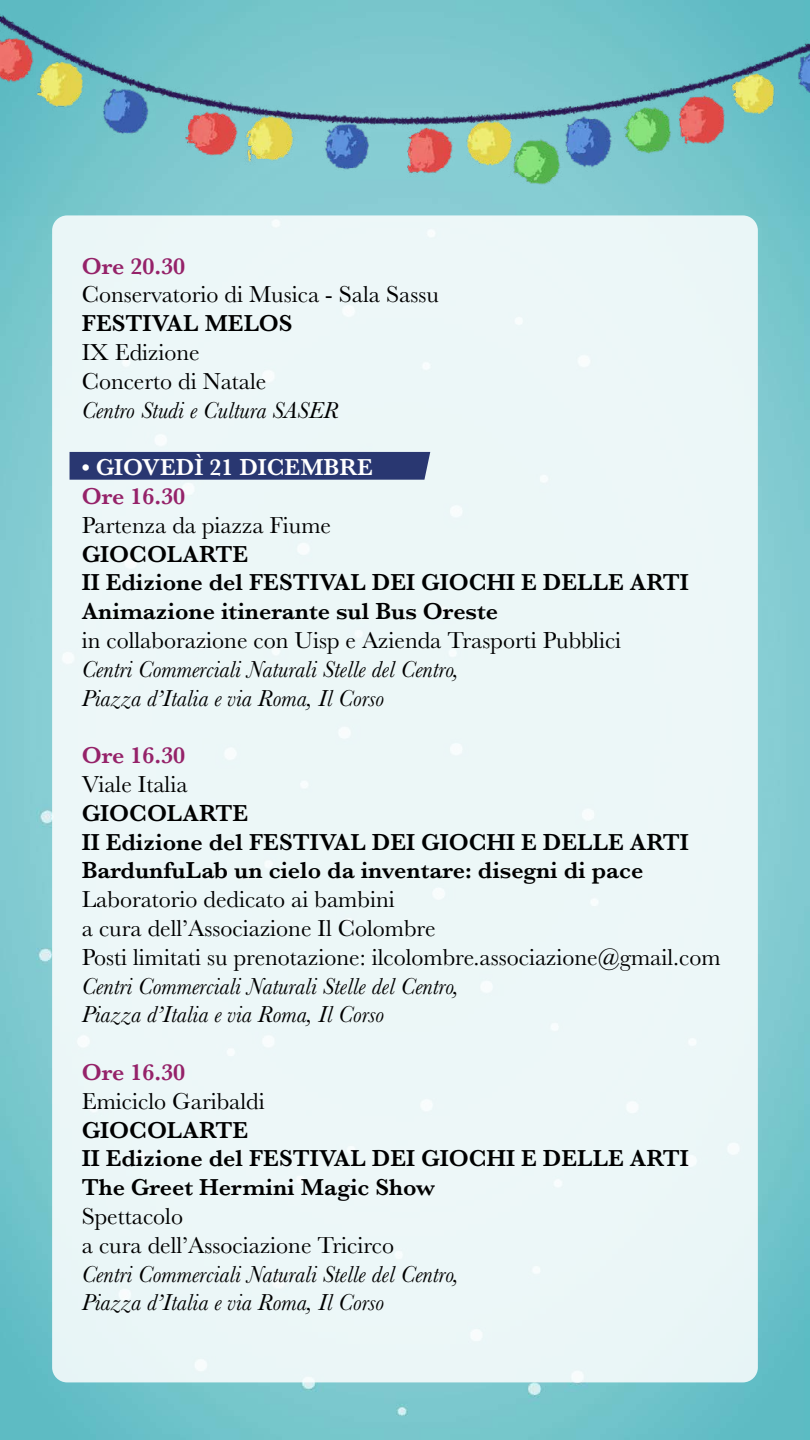
<style>
.page{position:relative;width:810px;height:1440px;background:#fff}
.page>*{position:absolute;margin:0;border:0;box-sizing:border-box;transform-origin:0 0}
.t1{font:24px/28.8px "Baskerville";color:#000}
.t2{font:600 24px/28.8px "Baskerville";color:#000}
.t3{font:italic 24px/28.8px "Baskerville";color:#000}
.t4{font:600 24px "Baskerville";color:#952269}
.t5{font:600 24px "Baskerville";color:#fff}
</style>
<div class="page">
<img style="left:0;top:215px;width:810px;height:1225px">
<img style="left:0;top:0;width:810px;height:215px">
<div style="left:52px;top:215px;width:706px;height:1167px;background:#ecf7f8;border-radius:15px"></div>
<div style="left:70px;top:452px;width:360px;height:28px;background:#293771"></div>
<p class="t4" style="left:82px;top:249px;width:105px">Ore 20.30</p>
<p class="t1" style="left:82px;top:281px;width:359px">Conservatorio di Musica - Sala Sassu</p>
<p class="t2" style="left:82px;top:309px;width:212px">FESTIVAL MELOS</p>
<p class="t1" style="left:82px;top:338px;width:186px">IX Edizione<br>Concerto di Natale</p>
<p class="t3" style="left:82px;top:395px;width:258px">Centro Studi e Cultura SASER</p>
<p class="t5" style="left:82px;top:451px;width:293px">• GIOVEDÌ 21 DICEMBRE</p>
<p class="t4" style="left:82px;top:479px;width:105px">Ore 16.30</p>
<p class="t1" style="left:82px;top:511px;width:251px">Partenza da piazza Fiume</p>
<p class="t2" style="left:82px;top:539px;width:609px">GIOCOLARTE<br>II Edizione del FESTIVAL DEI GIOCHI E DELLE ARTI<br>Animazione itinerante sul Bus Oreste</p>
<p class="t1" style="left:82px;top:626px;width:541px">in collaborazione con Uisp e Azienda Trasporti Pubblici</p>
<p class="t3" style="left:82px;top:655px;width:379px">Centri Commerciali Naturali Stelle del Centro,<br>Piazza d’Italia e via Roma, Il Corso</p>
<p class="t4" style="left:82px;top:739px;width:105px">Ore 16.30</p>
<p class="t1" style="left:82px;top:770px;width:107px">Viale Italia</p>
<p class="t2" style="left:82px;top:798px;width:609px">GIOCOLARTE<br>II Edizione del FESTIVAL DEI GIOCHI E DELLE ARTI<br>BardunfuLab un cielo da inventare: disegni di pace</p>
<p class="t1" style="left:82px;top:885px;width:641px">Laboratorio dedicato ai bambini<br>a cura dell’Associazione Il Colombre<br>Posti limitati su prenotazione: ilcolombre.associazione@gmail.com</p>
<p class="t3" style="left:82px;top:971px;width:379px">Centri Commerciali Naturali Stelle del Centro,<br>Piazza d’Italia e via Roma, Il Corso</p>
<p class="t4" style="left:82px;top:1055px;width:105px">Ore 16.30</p>
<p class="t1" style="left:82px;top:1087px;width:185px">Emiciclo Garibaldi</p>
<p class="t2" style="left:82px;top:1115px;width:609px">GIOCOLARTE<br>II Edizione del FESTIVAL DEI GIOCHI E DELLE ARTI<br>The Greet Hermini Magic Show</p>
<p class="t1" style="left:82px;top:1202px;width:314px">Spettacolo<br>a cura dell’Associazione Tricirco</p>
<p class="t3" style="left:82px;top:1259px;width:379px">Centri Commerciali Naturali Stelle del Centro,<br>Piazza d’Italia e via Roma, Il Corso</p>
</div>
